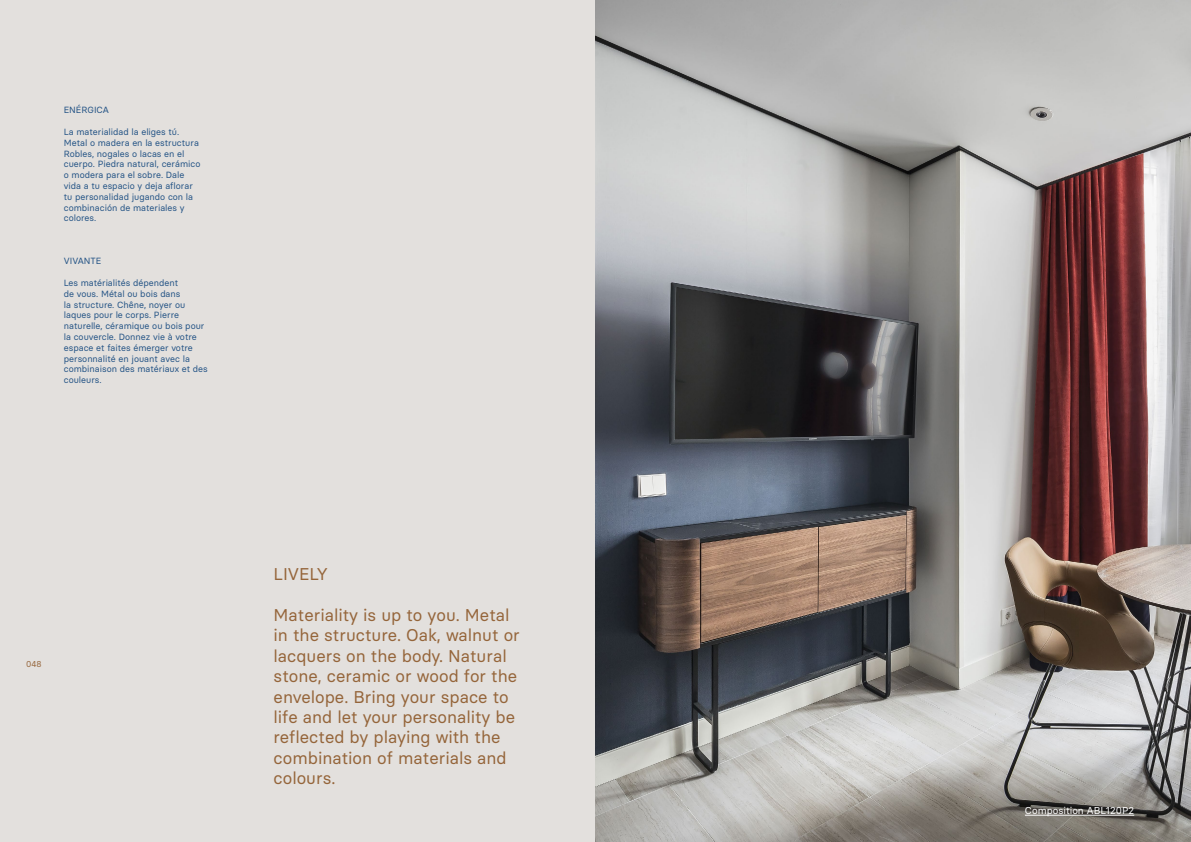
<style>
.page{position:relative;width:1191px;height:842px;background:#fff}
.page>*{position:absolute;margin:0;border:0;box-sizing:border-box;transform-origin:0 0}
.t1{font:17px/20.4px "Basier Circle";color:#95653a}
.t2{font:10px "Basier Circle";color:#fff}
.t3{font:9px/10.8px "Basier Circle";color:#235385}
.t4{font:8.5px "Basier Circle";color:#95653a}
</style>
<div class="page">
<div style="left:0;top:0;width:595px;height:842px;background:#e3e0dd"></div>
<img style="left:595px;top:0;width:596px;height:842px">
<hr style="left:1025px;top:815px;width:109px;height:1px;background:#fff">
<p class="t3" style="left:64px;top:105px;width:47px">ENÉRGICA</p>
<p class="t3" style="left:64px;top:126px;width:138px">La materialidad la eliges tú.<br>Metal o madera en la estructura<br>Robles, nogales o lacas en el cuerpo. Piedra natural, cerámico o modera para el sobre. Dale vida a tu espacio y deja aflorar tu personalidad jugando con la combinación de materiales y colores.</p>
<p class="t3" style="left:64px;top:256px;width:39px">VIVANTE</p>
<p class="t3" style="left:64px;top:277px;width:146px">Les matérialités dépendent<br>de vous. Métal ou bois dans<br>la structure. Chêne, noyer ou laques pour le corps. Pierre naturelle, céramique ou bois pour la couvercle. Donnez vie à votre espace et faites émerger votre personnalité en jouant avec la combinaison des matériaux et des couleurs.</p>
<p class="t4" style="left:26px;top:659px;width:17px">048</p>
<h1 class="t1" style="left:274px;top:564px;width:56px">LIVELY</h1>
<p class="t1" style="left:274px;top:605px;width:248px">Materiality is up to you. Metal in the structure. Oak, walnut or lacquers on the body. Natural stone, ceramic or wood for the envelope. Bring your space to life and let your personality be reflected by playing with the combination of materials and colours.</p>
<p class="t2" style="left:1025px;top:804px;width:111px">Composition ABL120P2</p>
</div>
